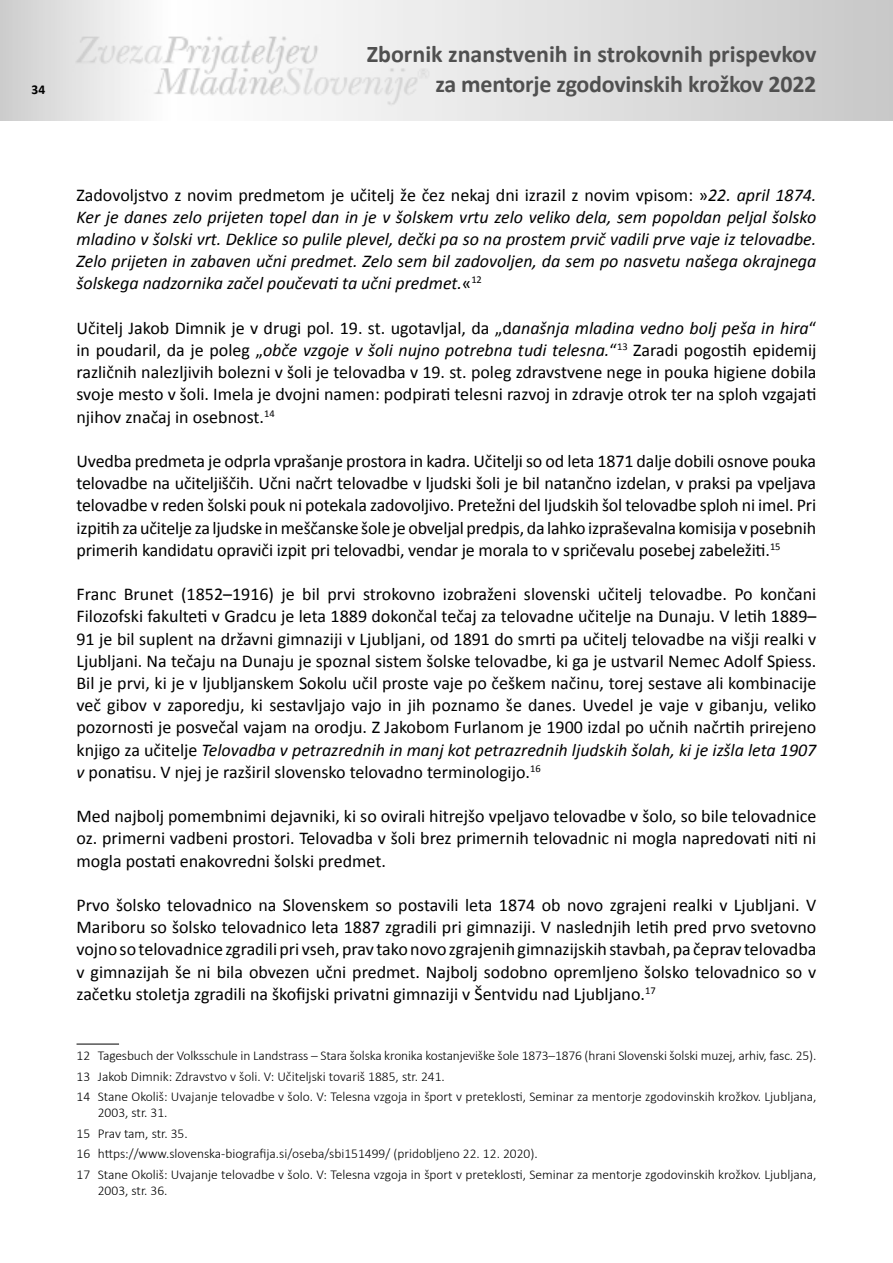
<style>
.page{position:relative;width:893px;height:1263px;background:#fff}
.page>*{position:absolute;margin:0;border:0;box-sizing:border-box;transform-origin:0 0}
.t1{font:700 24px "Calibri";letter-spacing:-.01em;color:#505050}
.t2{font:18px/22.2px "Calibri";color:#000;text-align:justify}
.t3{font:italic 18px/22.2px "Calibri";color:#000;text-align:justify}
.t4{font:300 13.5px/20.4px "Calibri";color:#000}
.t5{font:700 13.5px "Calibri";color:#000}
.s1{font-style:normal}
.s2{font-style:italic}
</style>
<div class="page">
<img style="left:0;top:0;width:893px;height:120px">
<hr style="left:77px;top:1044px;width:42px;height:1px;background:#000">
<h1 class="t1" style="left:367px;top:38px;width:451px">Zbornik znanstvenih in strokovnih prispevkov</h1>
<p class="t5" style="left:31px;top:81px;width:15px">34</p>
<h1 class="t1" style="left:435px;top:68px;width:382px">za mentorje zgodovinskih krožkov 2022</h1>
<p class="t3" style="left:77px;top:183px;width:741px"><span class="s1">Zadovoljstvo z novim predmetom je učitelj že čez nekaj dni izrazil z novim vpisom: »</span>22. april 1874.<br>Ker je danes zelo prijeten topel dan in je v šolskem vrtu zelo veliko dela, sem popoldan peljal šolsko mladino v šolski vrt. Deklice so pulile plevel, dečki pa so na prostem prvič vadili prve vaje iz telovadbe.<br>Zelo prijeten in zabaven učni predmet. Zelo sem bil zadovoljen, da sem po nasvetu našega okrajnega šolskega nadzornika začel poučevati ta učni predmet.<span class="s1">«</span><sup>12</sup></p>
<p class="t2" style="left:77px;top:317px;width:741px">Učitelj Jakob Dimnik je v drugi pol. 19. st. ugotavljal, da „d<span class="s2">anašnja mladina vedno bolj peša in hira</span>“ in poudaril, da je poleg „<span class="s2">obče vzgoje v šoli nujno potrebna tudi telesna.</span>“<sup>13</sup> Zaradi pogostih epidemij različnih nalezljivih bolezni v šoli je telovadba v 19. st. poleg zdravstvene nege in pouka higiene dobila svoje mesto v šoli. Imela je dvojni namen: podpirati telesni razvoj in zdravje otrok ter na sploh vzgajati njihov značaj in osebnost.<sup>14</sup></p>
<p class="t2" style="left:77px;top:450px;width:741px">Uvedba predmeta je odprla vprašanje prostora in kadra. Učitelji so od leta 1871 dalje dobili osnove pouka telovadbe na učiteljiščih. Učni načrt telovadbe v ljudski šoli je bil natančno izdelan, v praksi pa vpeljava telovadbe v reden šolski pouk ni potekala zadovoljivo. Pretežni del ljudskih šol telovadbe sploh ni imel. Pri izpitih za učitelje za ljudske in meščanske šole je obveljal predpis, da lahko izpraševalna komisija v posebnih primerih kandidatu opraviči izpit pri telovadbi, vendar je morala to v spričevalu posebej zabeležiti.<sup>15</sup></p>
<p class="t2" style="left:77px;top:583px;width:741px">Franc Brunet (1852–1916) je bil prvi strokovno izobraženi slovenski učitelj telovadbe. Po končani Filozofski fakulteti v Gradcu je leta 1889 dokončal tečaj za telovadne učitelje na Dunaju. V letih 1889– 91 je bil suplent na državni gimnaziji v Ljubljani, od 1891 do smrti pa učitelj telovadbe na višji realki v Ljubljani. Na tečaju na Dunaju je spoznal sistem šolske telovadbe, ki ga je ustvaril Nemec Adolf Spiess.<br>Bil je prvi, ki je v ljubljanskem Sokolu učil proste vaje po češkem načinu, torej sestave ali kombinacije več gibov v zaporedju, ki sestavljajo vajo in jih poznamo še danes. Uvedel je vaje v gibanju, veliko pozornosti je posvečal vajam na orodju. Z Jakobom Furlanom je 1900 izdal po učnih načrtih prirejeno knjigo za učitelje <span class="s2">Telovadba v petrazrednih in manj kot petrazrednih ljudskih šolah, ki je izšla leta 1907 v</span> ponatisu. V njej je razširil slovensko telovadno terminologijo.<sup>16</sup></p>
<p class="t2" style="left:77px;top:805px;width:741px">Med najbolj pomembnimi dejavniki, ki so ovirali hitrejšo vpeljavo telovadbe v šolo, so bile telovadnice oz. primerni vadbeni prostori. Telovadba v šoli brez primernih telovadnic ni mogla napredovati niti ni mogla postati enakovredni šolski predmet.</p>
<p class="t2" style="left:77px;top:894px;width:741px">Prvo šolsko telovadnico na Slovenskem so postavili leta 1874 ob novo zgrajeni realki v Ljubljani. V Mariboru so šolsko telovadnico leta 1887 zgradili pri gimnaziji. V naslednjih letih pred prvo svetovno vojno so telovadnice zgradili pri vseh, prav tako novo zgrajenih gimnazijskih stavbah, pa čeprav telovadba v gimnazijah še ni bila obvezen učni predmet. Najbolj sodobno opremljeno šolsko telovadnico so v začetku stoletja zgradili na škofijski privatni gimnaziji v Šentvidu nad Ljubljano.<sup>17</sup></p>
<p class="t4" style="left:77px;top:1045px;width:741px">12 Tagesbuch der Volksschule in Landstrass – Stara šolska kronika kostanjeviške šole 1873–1876 (hrani Slovenski šolski muzej, arhiv, fasc. 25).<br>13 Jakob Dimnik: Zdravstvo v šoli. V: Učiteljski tovariš 1885, str. 241.<br>14 Stane Okoliš: Uvajanje telovadbe v šolo. V: Telesna vzgoja in šport v preteklosti, Seminar za mentorje zgodovinskih krožkov. Ljubljana,</p>
<p class="t4" style="left:77px;top:1102px;width:741px;text-indent:21px">2003, str. 31.<br>15 Prav tam, str. 35.<br>16 https://www.slovenska-biografija.si/oseba/sbi151499/ (pridobljeno 22. 12. 2020).<br>17 Stane Okoliš: Uvajanje telovadbe v šolo. V: Telesna vzgoja in šport v preteklosti, Seminar za mentorje zgodovinskih krožkov. Ljubljana,</p>
<p class="t4" style="left:98px;top:1180px;width:71px">2003, str. 36.</p>
</div>
